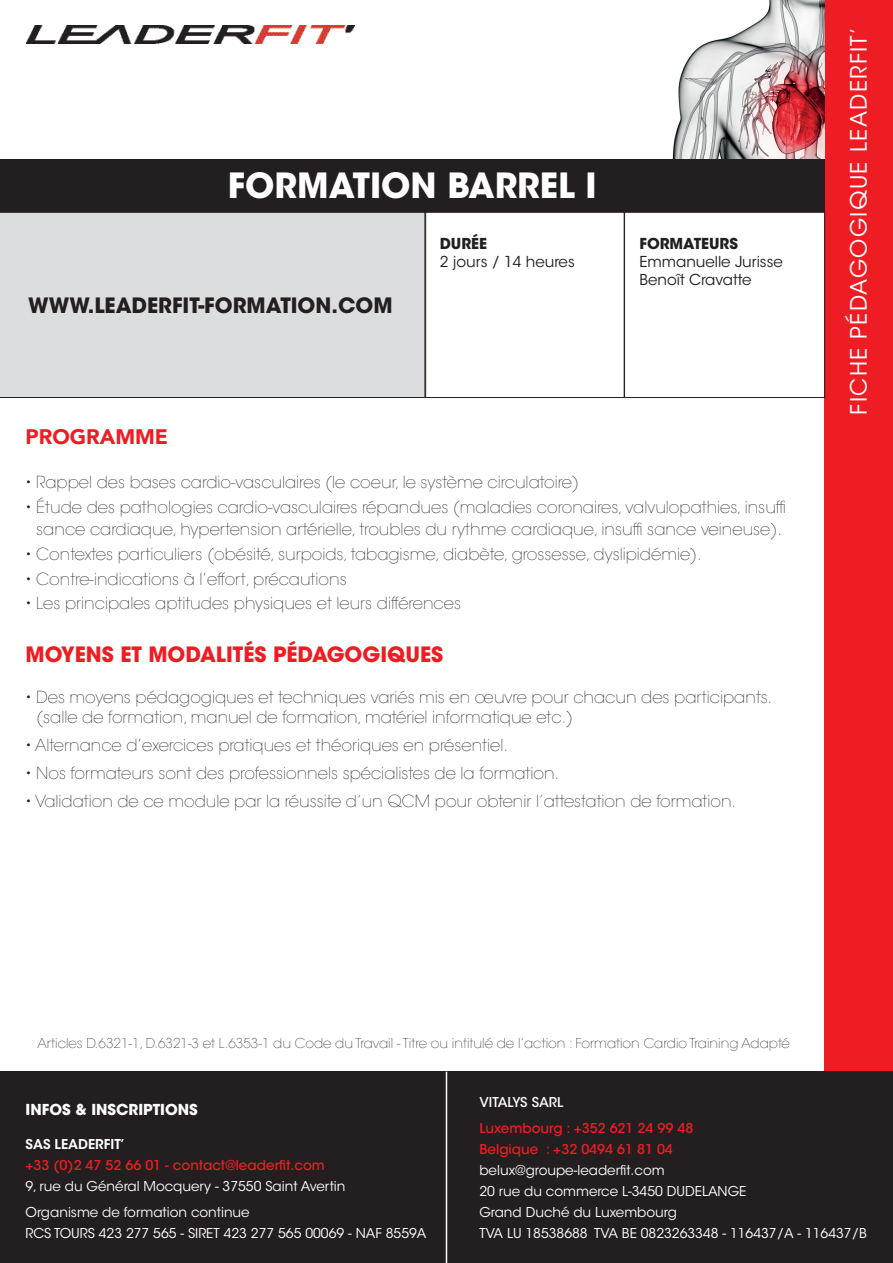
<style>
.page{position:relative;width:893px;height:1263px;background:#fff}
.page>*{position:absolute;margin:0;border:0;box-sizing:border-box;transform-origin:0 0}
.t1{font:700 34.5px "ITC Avant Garde Std";color:#fff}
.t2{font:22.5px "ITC Avant Garde Std";letter-spacing:.06em;color:#fff}
.t3{font:700 21px "ITC Avant Garde Std";color:#ee1d23}
.t4{font:700 21px "ITC Avant Garde Std";color:#231f20}
.t5{font:900 21px "Avenir";color:#ee1d23}
.t6{font:200 16.5px/22.5px "ITC Avant Garde Std";color:#231f20;text-align:center}
.t7{font:15px/18px "ITC Avant Garde Std";color:#231f20}
.t8{font:700 15px "ITC Avant Garde Std";color:#fff}
.t9{font:700 15px "ITC Avant Garde Std";color:#231f20}
.t10{font:13.5px/21px "ITC Avant Garde Std";color:#fff}
.t11{font:200 13.5px "ITC Avant Garde Std";color:#231f20}
.t12{font:500 13.5px/21px "ITC Avant Garde Std";color:#ee1d23}
.t13{font:600 13.5px "ITC Avant Garde Std";color:#fff}
.t14{font:500 13.5px "ITC Avant Garde Std";color:#fff}
</style>
<div class="page">
<div style="left:825px;top:0;width:68px;height:1072px;background:#ee1d23"></div>
<div style="left:0;top:1072px;width:893px;height:191px;background:#231f20"></div>
<hr style="left:446px;top:1072px;width:1px;height:191px;background:#fff">
<img style="left:672px;top:0;width:153px;height:159px">
<img style="left:27px;top:25px;width:327px;height:18px">
<div style="left:0;top:159px;width:825px;height:53px;background:#231f20"></div>
<div style="left:624px;top:212px;width:201px;height:186px;border:1px solid #231f20"></div>
<div style="left:0;top:212px;width:425px;height:186px;background:#dcdddf"></div>
<div style="left:425px;top:212px;width:199px;height:186px;border:1px solid #231f20"></div>
<h1 class="t1" style="left:228px;top:163px;width:370px">FORMATION BARREL I</h1>
<p class="t4" style="left:28px;top:291px;width:366px">WWW.LEADERFIT-FORMATION.COM</p>
<p class="t9" style="left:440px;top:233px;width:49px">DURÉE</p>
<p class="t7" style="left:440px;top:252px;width:137px">2 jours / 14 heures</p>
<p class="t9" style="left:639px;top:233px;width:100px">FORMATEURS</p>
<p class="t7" style="left:639px;top:252px;width:145px">Emmanuelle Jurisse<br>Benoît Cravatte</p>
<p class="t5" style="left:26px;top:418px;width:144px">PROGRAMME</p>
<p class="t6" style="left:26px;top:471px;width:555px">• Rappel des bases cardio-vasculaires (le coeur, le système circulatoire)</p>
<p class="t6" style="left:26px;top:496px;width:762px">• Étude des pathologies cardio-vasculaires répandues (maladies coronaires, valvulopathies, insuffi sance cardiaque, hypertension artérielle, troubles du rythme cardiaque, insuffi sance veineuse).</p>
<p class="t6" style="left:26px;top:543px;width:678px">• Contextes particuliers (obésité, surpoids, tabagisme, diabète, grossesse, dyslipidémie).</p>
<p class="t6" style="left:26px;top:568px;width:323px">• Contre-indications à l’effort, précautions</p>
<p class="t6" style="left:26px;top:592px;width:437px">• Les principales aptitudes physiques et leurs différences</p>
<p class="t3" style="left:26px;top:640px;width:419px">MOYENS ET MODALITÉS PÉDAGOGIQUES</p>
<p class="t6" style="left:36px;top:687px;width:737px;line-height:19.8px;text-align:left;text-indent:-11px">• Des moyens pédagogiques et techniques variés mis en œuvre pour chacun des participants. (salle de formation, manuel de formation, matériel informatique etc.)</p>
<p class="t6" style="left:26px;top:734px;width:484px">• Alternance d’exercices pratiques et théoriques en présentiel.</p>
<p class="t6" style="left:26px;top:762px;width:535px">• Nos formateurs sont des professionnels spécialistes de la formation.</p>
<p class="t6" style="left:26px;top:791px;width:712px">• Validation de ce module par la réussite d’un QCM pour obtenir l’attestation de formation.</p>
<h2 class="t2" style="left:845px;top:415px;width:389px;rotate:-90deg">FICHE PÉDAGOGIQUE LEADERFIT’</h2>
<p class="t11" style="left:37px;top:1035px;width:754px">Articles D.6321-1, D.6321-3 et L.6353-1 du Code du Travail - Titre ou intitulé de l’action : Formation Cardio Training Adapté</p>
<p class="t8" style="left:26px;top:1100px;width:174px">INFOS &amp; INSCRIPTIONS</p>
<p class="t13" style="left:26px;top:1136px;width:101px">SAS LEADERFIT’</p>
<p class="t12" style="left:26px;top:1155px;width:301px">+33 (0)2 47 52 66 01 - contact@leaderfit.com</p>
<p class="t10" style="left:26px;top:1174px;width:321px;line-height:25.2px">9, rue du Général Mocquery - 37550 Saint Avertin<br>Organisme de formation continue</p>
<p class="t10" style="left:26px;top:1222px;width:402px">RCS TOURS 423 277 565 - SIRET 423 277 565 00069 - NAF 8559A</p>
<p class="t14" style="left:479px;top:1094px;width:85px">VITALYS SARL</p>
<p class="t12" style="left:479px;top:1117px;width:215px">Luxembourg : +352 621 24 99 48<br>Belgique : +32 0494 61 81 04</p>
<p class="t10" style="left:479px;top:1159px;width:389px">belux@groupe-leaderfit.com<br>20 rue du commerce L-3450 DUDELANGE<br>Grand Duché du Luxembourg<br>TVA LU 18538688 TVA BE 0823263348 - 116437/A - 116437/B</p>
</div>
